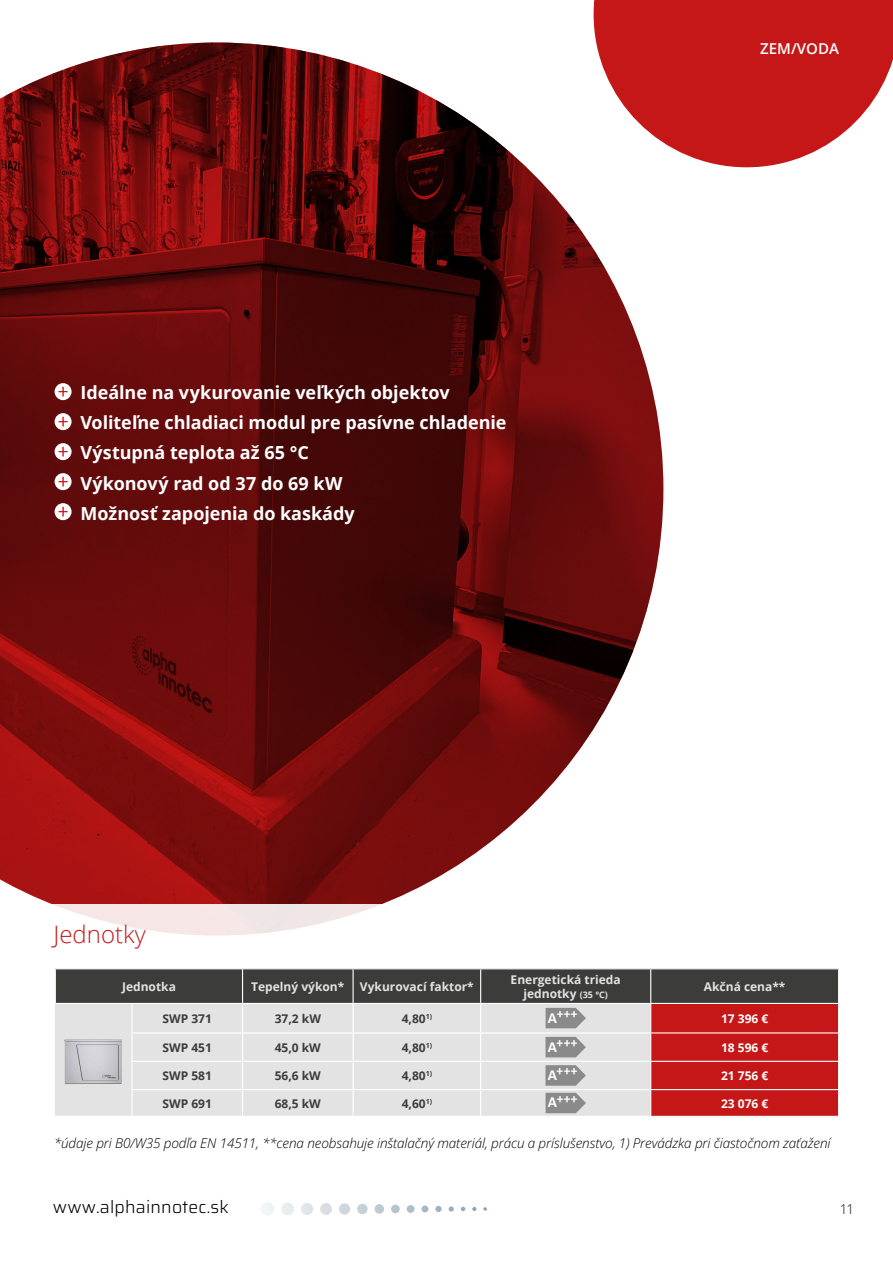
<style>
.page{position:relative;width:893px;height:1263px;background:#fff}
.page>*{position:absolute;margin:0;border:0;box-sizing:border-box;transform-origin:0 0}
.t1{font:300 24px "Open Sans";color:#c51718}
.t2{font:700 18px/30.3px "Open Sans";letter-spacing:-.005em;color:#fff}
.t3{font:300 17.55px "Saira";letter-spacing:.01em;color:#000}
.t4{font:600 15px "Open Sans";color:#fff}
.t5{font:italic 300 13.5px "Open Sans";letter-spacing:-.01em;color:#000}
.t6{font:700 13.5px "Calibri";color:#fff}
.t7{font:300 13.5px "Open Sans";color:#000}
.t8{font:700 12px/14.4px "Open Sans";color:#e3e3e3;text-align:center}
.t9{font:700 12px "Open Sans";color:#3c3c3b}
.t10{font:700 12px "Open Sans";color:#fff}
.s1{font-size:9px}
.s2{font-size:15.45px}
</style>
<div class="page">
<img style="left:0;top:43px;width:663px;height:861px">
<svg style="left:594px;top:0;width:299px;height:167px;fill:#c51718"></svg>
<svg style="left:262px;top:1203px;width:225px;height:12px"></svg>
<svg style="left:55px;top:383px;width:17px;height:17px"></svg>
<svg style="left:59px;top:387px;width:9px;height:9px"></svg>
<svg style="left:55px;top:413px;width:17px;height:17px"></svg>
<svg style="left:59px;top:417px;width:9px;height:9px"></svg>
<svg style="left:55px;top:443px;width:17px;height:17px"></svg>
<svg style="left:59px;top:447px;width:9px;height:9px"></svg>
<svg style="left:55px;top:473px;width:17px;height:17px"></svg>
<svg style="left:59px;top:477px;width:9px;height:9px"></svg>
<svg style="left:55px;top:503px;width:17px;height:17px"></svg>
<svg style="left:59px;top:507px;width:9px;height:9px"></svg>
<div style="left:55px;top:969px;width:188px;height:34px;background:#3c3c3b"></div>
<div style="left:56px;top:1004px;width:186px;height:112px;background:#e3e3e3"></div>
<hr style="left:55px;top:968px;width:77px;height:1px;background:#e8ebf0">
<hr style="left:55px;top:969px;width:1px;height:34px;background:#e8ebf0">
<hr style="left:132px;top:968px;width:111px;height:1px;background:#e8ebf0">
<hr style="left:243px;top:968px;width:110px;height:1px;background:#e8ebf0">
<hr style="left:353px;top:968px;width:128px;height:1px;background:#e8ebf0">
<hr style="left:481px;top:968px;width:170px;height:1px;background:#e8ebf0">
<hr style="left:651px;top:968px;width:188px;height:1px;background:#e8ebf0">
<hr style="left:131px;top:1061px;width:112px;height:1px;background:#fff">
<hr style="left:131px;top:1089px;width:112px;height:1px;background:#fff">
<hr style="left:131px;top:1032px;width:112px;height:1px;background:#fff">
<svg style="left:55px;top:1004px;width:1px;height:112px"></svg>
<hr style="left:131px;top:1004px;width:2px;height:28px;background:#fff">
<hr style="left:131px;top:1033px;width:2px;height:28px;background:#fff">
<hr style="left:131px;top:1062px;width:2px;height:27px;background:#fff">
<hr style="left:131px;top:1090px;width:2px;height:26px;background:#fff">
<svg style="left:242px;top:969px;width:597px;height:147px;background:#b48c8c"></svg>
<img style="left:62px;top:1038px;width:65px;height:48px">
<p class="t2" style="left:81px;top:377px;width:427px">Ideálne na vykurovanie veľkých objektov Voliteľne chladiaci modul pre pasívne chladenie Výstupná teplota až 65 °C<br>Výkonový rad od 37 do 69 kW<br>Možnosť zapojenia do kaskády</p>
<h1 class="t1" style="left:53px;top:918px;width:94px">Jednotky</h1>
<p class="t4" style="left:760px;top:38px;width:80px">ZEM/VODA</p>
<p class="t8" style="left:122px;top:979px;width:55px">Jednotka</p>
<p class="t8" style="left:251px;top:979px;width:95px">Tepelný výkon*</p>
<p class="t8" style="left:360px;top:979px;width:115px">Vykurovací faktor*</p>
<p class="t8" style="left:511px;top:972px;width:112px">Energetická trieda jednotky <span class="s1">(35 °C)</span></p>
<p class="t8" style="left:704px;top:979px;width:83px">Akčná cena**</p>
<p class="t9" style="left:163px;top:1010px;width:51px">SWP 371</p>
<p class="t9" style="left:275px;top:1010px;width:48px">37,2 kW</p>
<p class="t9" style="left:402px;top:1010px;width:32px">4,80<sup>1)</sup></p>
<p class="t10" style="left:721px;top:1010px;width:49px">17 396 €</p>
<p class="t9" style="left:163px;top:1039px;width:51px">SWP 451</p>
<p class="t9" style="left:275px;top:1039px;width:48px">45,0 kW</p>
<p class="t9" style="left:402px;top:1039px;width:32px">4,80<sup>1)</sup></p>
<p class="t6" style="left:548px;top:1034px;width:31px"><span class="s2">A</span>+++</p>
<p class="t10" style="left:721px;top:1039px;width:49px">18 596 €</p>
<p class="t9" style="left:163px;top:1067px;width:51px">SWP 581</p>
<p class="t9" style="left:275px;top:1067px;width:48px">56,6 kW</p>
<p class="t9" style="left:402px;top:1067px;width:32px">4,80<sup>1)</sup></p>
<p class="t6" style="left:548px;top:1062px;width:31px"><span class="s2">A</span>+++</p>
<p class="t10" style="left:721px;top:1067px;width:49px">21 756 €</p>
<p class="t9" style="left:163px;top:1095px;width:51px">SWP 691</p>
<p class="t9" style="left:275px;top:1095px;width:48px">68,5 kW</p>
<p class="t9" style="left:402px;top:1095px;width:32px">4,60<sup>1)</sup></p>
<p class="t10" style="left:721px;top:1095px;width:49px">23 076 €</p>
<p class="t6" style="left:548px;top:1005px;width:31px"><span class="s2">A</span>+++</p>
<p class="t6" style="left:548px;top:1090px;width:31px"><span class="s2">A</span>+++</p>
<p class="t5" style="left:54px;top:1134px;width:778px">*údaje pri B0/W35 podľa EN 14511, **cena neobsahuje inštalačný materiál, prácu a príslušenstvo, 1) Prevádzka pri čiastočnom zaťažení</p>
<p class="t3" style="left:53px;top:1193px;width:177px">www.alphainnotec.sk</p>
<p class="t7" style="left:840px;top:1200px;width:16px">11</p>
</div>
